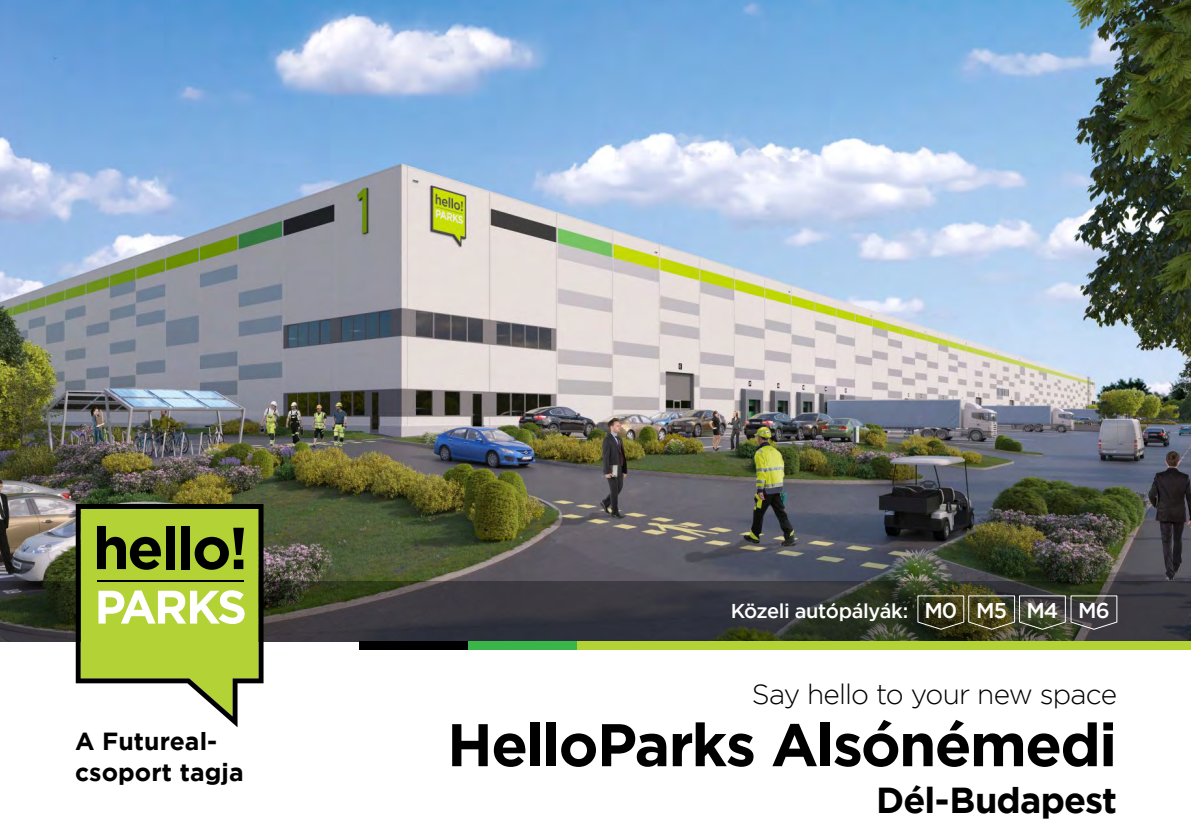
<style>
.page{position:relative;width:1191px;height:840px;background:#fff}
.page>*{position:absolute;margin:0;border:0;box-sizing:border-box;transform-origin:0 0}
.t1{font:700 60px "Gotham";letter-spacing:-.03em;color:#000}
.t2{font:700 36px "Gotham";letter-spacing:-.025em;color:#000}
.t3{font:300 28px "Gotham";letter-spacing:-.03em;color:#000}
.t4{font:700 24.6px/30.2px "Gotham";letter-spacing:.005em;color:#000}
.t5{font:500 20px "Gotham";letter-spacing:-.02em;color:#fff}
.s1{font-size:21.4px}
</style>
<div class="page">
<img style="left:0;top:0;width:1191px;height:581px">
<svg style="left:0;top:581px;width:1191px;height:60px;background:#353635"></svg>
<div style="left:359px;top:641px;width:109px;height:8px;background:#000"></div>
<div style="left:468px;top:641px;width:109px;height:8px;background:#39b54a"></div>
<div style="left:577px;top:641px;width:614px;height:8px;background:#b3d235"></div>
<svg style="left:917px;top:594px;width:200px;height:35px;background:#4d4c39"></svg>
<svg style="left:76px;top:503px;width:187px;height:224px"></svg>
<svg style="left:81px;top:508px;width:178px;height:208px"></svg>
<hr style="left:97px;top:579px;width:146px;height:2px;background:#000">
<p class="t4" style="left:75px;top:726px;width:170px">A Futureal&shy;csoport tagja</p>
<p class="t5" style="left:730px;top:597px;width:380px">Közeli autópályák: <span class="s1">M0 M5 M4 M6</span></p>
<h3 class="t3" style="left:751px;top:675px;width:367px">Say hello to your new space</h3>
<h1 class="t1" style="left:447px;top:704px;width:671px">HelloParks Alsónémedi</h1>
<h2 class="t2" style="left:876px;top:775px;width:243px">Dél-Budapest</h2>
</div>
